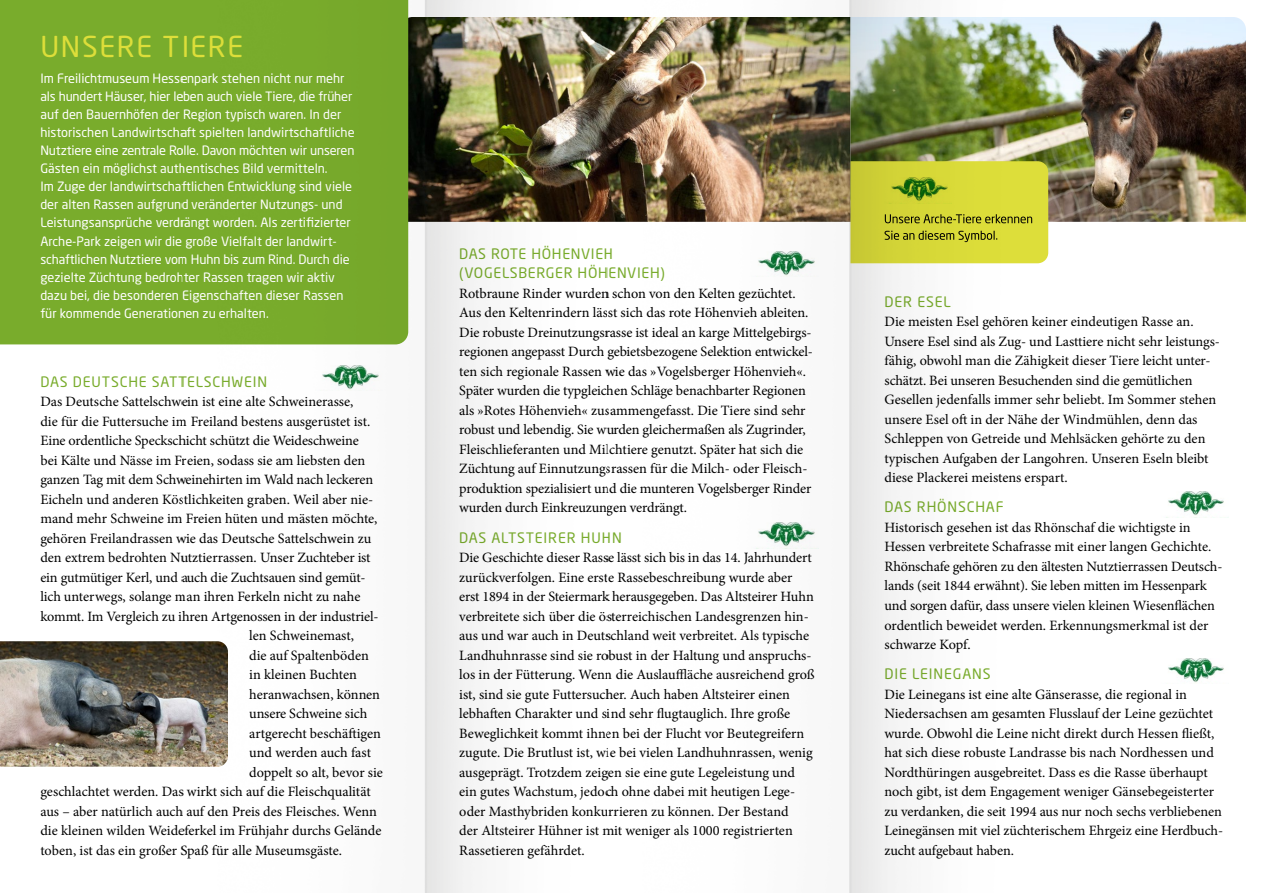
<style>
.page{position:relative;width:1263px;height:893px;background:#fff}
.page>*{position:absolute;margin:0;border:0;box-sizing:border-box;transform-origin:0 0}
.t1{font:28.5px "Neo Sans Pro Cyr";letter-spacing:.06em;color:#ddde3a}
.t2{font:14.25px/19.5px "Minion Pro";letter-spacing:-.005em;color:#000}
.t3{font:14.25px "Neo Sans Pro Cyr";letter-spacing:.055em;color:#79ac2c}
.t4{font:12.75px/18px "Neo Sans Pro Cyr";color:#fefefe}
</style>
<div class="page">
<img style="left:1058px;top:17px;width:188px;height:205px">
<img style="left:0;top:641px;width:183px;height:126px">
<div style="left:0;top:0;width:183px;height:344px;background:#79ac2c"></div>
<img style="left:1168px;top:492px;width:56px;height:24px">
<img style="left:1168px;top:658px;width:56px;height:25px">
<img style="left:183px;top:0;width:424px;height:893px">
<img style="left:607px;top:0;width:451px;height:893px">
<p class="t1" style="left:40px;top:29px;width:204px">UNSERE TIERE</p>
<p class="t4" style="left:40px;top:70px;width:316px">Im Freilichtmuseum Hessenpark stehen nicht nur mehr als hundert Häuser, hier leben auch viele Tiere, die früher auf den Bauernhöfen der Region typisch waren. In der historischen Landwirtschaft spielten landwirtschaftliche Nutztiere eine zentrale Rolle. Davon möchten wir unseren Gästen ein möglichst authentisches Bild vermitteln.<br>Im Zuge der landwirtschaftlichen Entwicklung sind viele der alten Rassen aufgrund veränderter Nutzungs- und Leistungsansprüche verdrängt worden. Als zertifizierter Arche-Park zeigen wir die große Vielfalt der landwirt&shy;schaftlichen Nutztiere vom Huhn bis zum Rind. Durch die gezielte Züchtung bedrohter Rassen tragen wir aktiv dazu bei, die besonderen Eigenschaften dieser Rassen für kommende Generationen zu erhalten.</p>
<p class="t3" style="left:40px;top:373px;width:228px">DAS DEUTSCHE SATTELSCHWEIN</p>
<p class="t2" style="left:40px;top:392px;width:315px">Das Deutsche Sattelschwein ist eine alte Schweinerasse,</p>
<p class="t2" style="left:40px;top:411px;width:331px">die für die Futtersuche im Freiland bestens ausgerüstet ist.</p>
<p class="t2" style="left:40px;top:431px;width:320px">Eine ordentliche Speckschicht schützt die Weideschweine</p>
<p class="t2" style="left:40px;top:450px;width:326px">bei Kälte und Nässe im Freien, sodass sie am liebsten den</p>
<p class="t2" style="left:40px;top:470px;width:334px">ganzen Tag mit dem Schweinehirten im Wald nach leckeren</p>
<p class="t2" style="left:40px;top:489px;width:334px">Eicheln und anderen Köstlichkeiten graben. Weil aber nie-</p>
<p class="t2" style="left:40px;top:509px;width:339px">mand mehr Schweine im Freien hüten und mästen möchte,</p>
<p class="t2" style="left:40px;top:528px;width:332px">gehören Freilandrassen wie das Deutsche Sattelschwein zu</p>
<p class="t2" style="left:40px;top:548px;width:332px">den extrem bedrohten Nutztierrassen. Unser Zuchteber ist</p>
<p class="t2" style="left:40px;top:567px;width:327px">ein gutmütiger Kerl, und auch die Zuchtsauen sind gemüt-</p>
<p class="t2" style="left:40px;top:587px;width:322px">lich unterwegs, solange man ihren Ferkeln nicht zu nahe</p>
<p class="t2" style="left:40px;top:606px;width:338px">kommt. Im Vergleich zu ihren Artgenossen in der industriel-</p>
<p class="t2" style="left:249px;top:626px;width:106px">len Schweinemast,</p>
<p class="t2" style="left:249px;top:645px;width:121px">die auf Spaltenböden</p>
<p class="t2" style="left:249px;top:665px;width:109px">in kleinen Buchten</p>
<p class="t2" style="left:249px;top:684px;width:132px">heranwachsen, können</p>
<p class="t2" style="left:249px;top:704px;width:120px">unsere Schweine sich</p>
<p class="t2" style="left:249px;top:723px;width:133px">artgerecht beschäftigen</p>
<p class="t2" style="left:249px;top:743px;width:123px">und werden auch fast</p>
<p class="t2" style="left:249px;top:762px;width:135px">doppelt so alt, bevor sie</p>
<p class="t2" style="left:40px;top:782px;width:332px">geschlachtet werden. Das wirkt sich auf die Fleischqualität</p>
<p class="t2" style="left:40px;top:801px;width:338px">aus – aber natürlich auch auf den Preis des Fleisches. Wenn</p>
<p class="t2" style="left:40px;top:821px;width:343px">die kleinen wilden Weideferkel im Frühjahr durchs Gelände</p>
<p class="t2" style="left:40px;top:840px;width:303px">toben, ist das ein großer Spaß für alle Museumsgäste.</p>
<p class="t3" style="left:459px;top:245px;width:156px">DAS ROTE HÖHENVIEH</p>
<p class="t3" style="left:459px;top:264px;width:207px">(VOGELSBERGER HÖHENVIEH)</p>
<p class="t2" style="left:459px;top:284px;width:355px">Rotbraune Rinder wurden schon von den Kelten gezüchtet.<br>Aus den Keltenrindern lässt sich das rote Höhenvieh ableiten.<br>Die robuste Dreinutzungsrasse ist ideal an karge Mittelgebirgs&shy;regionen angepasst Durch gebietsbezogene Selektion entwickel&shy;ten sich regionale Rassen wie das »Vogelsberger Höhenvieh«.<br>Später wurden die typgleichen Schläge benachbarter Regionen als »Rotes Höhenvieh« zusammengefasst. Die Tiere sind sehr robust und lebendig. Sie wurden gleichermaßen als Zugrinder, Fleischlieferanten und Milchtiere genutzt. Später hat sich die Züchtung auf Einnutzungsrassen für die Milch- oder Fleisch&shy;produktion spezialisiert und die munteren Vogelsberger Rinder wurden durch Einkreuzungen verdrängt.</p>
<p class="t3" style="left:459px;top:529px;width:164px">DAS ALTSTEIRER HUHN</p>
<p class="t2" style="left:459px;top:548px;width:357px">Die Geschichte dieser Rasse lässt sich bis in das 14. Jahrhundert zurückverfolgen. Eine erste Rassebeschreibung wurde aber erst 1894 in der Steiermark herausgegeben. Das Altsteirer Huhn verbreitete sich über die österreichischen Landesgrenzen hin&shy;aus und war auch in Deutschland weit verbreitet. Als typische Landhuhnrasse sind sie robust in der Haltung und anspruchs&shy;los in der Fütterung. Wenn die Auslauffläche ausreichend groß ist, sind sie gute Futtersucher. Auch haben Altsteirer einen lebhaften Charakter und sind sehr flugtauglich. Ihre große Beweglichkeit kommt ihnen bei der Flucht vor Beutegreifern zugute. Die Brutlust ist, wie bei vielen Landhuhnrassen, wenig ausgeprägt. Trotzdem zeigen sie eine gute Legeleistung und ein gutes Wachstum, jedoch ohne dabei mit heutigen Lege&shy;oder Masthybriden konkurrieren zu können. Der Bestand<br>der Altsteirer Hühner ist mit weniger als 1000 registrierten Rassetieren gefährdet.</p>
<p class="t3" style="left:884px;top:293px;width:68px">DER ESEL</p>
<p class="t2" style="left:884px;top:312px;width:337px">Die meisten Esel gehören keiner eindeutigen Rasse an.<br>Unsere Esel sind als Zug- und Lasttiere nicht sehr leistungs&shy;fähig, obwohl man die Zähigkeit dieser Tiere leicht unter&shy;schätzt. Bei unseren Besuchenden sind die gemütlichen Gesellen jedenfalls immer sehr beliebt. Im Sommer stehen unsere Esel oft in der Nähe der Windmühlen, denn das Schleppen von Getreide und Mehlsäcken gehörte zu den typischen Aufgaben der Langohren. Unseren Eseln bleibt diese Plackerei meistens erspart.</p>
<p class="t3" style="left:884px;top:498px;width:121px">DAS RHÖNSCHAF</p>
<p class="t2" style="left:884px;top:518px;width:339px">Historisch gesehen ist das Rhönschaf die wichtigste in Hessen verbreitete Schafrasse mit einer langen Gechichte.<br>Rhönschafe gehören zu den ältesten Nutztierrassen Deutsch&shy;lands (seit 1844 erwähnt). Sie leben mitten im Hessenpark und sorgen dafür, dass unsere vielen kleinen Wiesenflächen ordentlich beweidet werden. Erkennungsmerkmal ist der schwarze Kopf.</p>
<p class="t3" style="left:884px;top:665px;width:108px">DIE LEINEGANS</p>
<p class="t2" style="left:884px;top:684px;width:339px">Die Leinegans ist eine alte Gänserasse, die regional in Niedersachsen am gesamten Flusslauf der Leine gezüchtet wurde. Obwohl die Leine nicht direkt durch Hessen fließt, hat sich diese robuste Landrasse bis nach Nordhessen und Nordthüringen ausgebreitet. Dass es die Rasse überhaupt noch gibt, ist dem Engagement weniger Gänsebegeisterter zu verdanken, die seit 1994 aus nur noch sechs verbliebenen Leinegänsen mit viel züchterischem Ehrgeiz eine Herdbuch&shy;zucht aufgebaut haben.</p>
</div>
